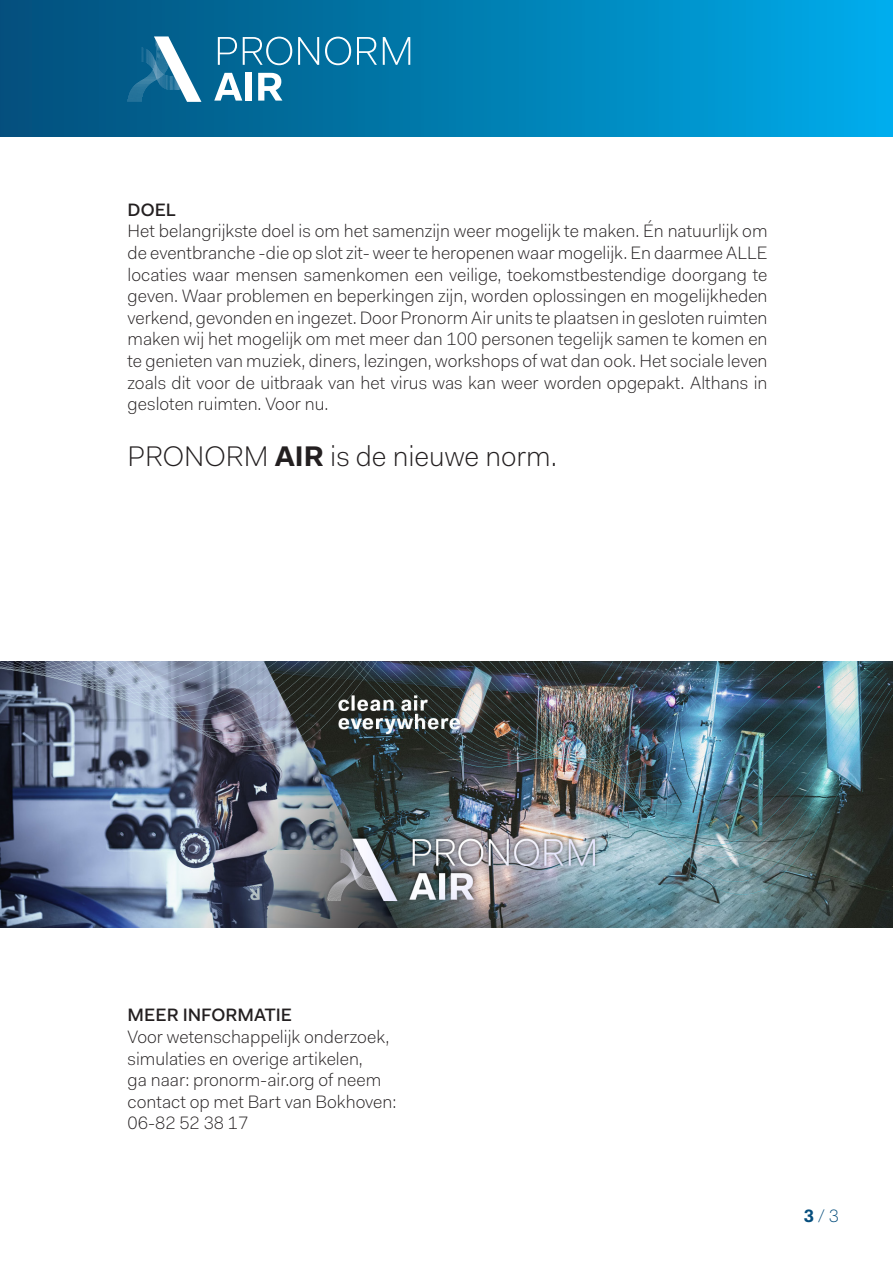
<style>
.page{position:relative;width:893px;height:1263px;background:#fff}
.page>*{position:absolute;margin:0;border:0;box-sizing:border-box;transform-origin:0 0}
.t1{font:300 28.5px "Fakt";color:#231f20}
.t2{font:300 18px/21.6px "Fakt";color:#231f20}
.t3{font:500 18px "Fakt";color:#231f20}
.t4{font:300 18px "Fakt";color:#064e7d}
.s1{font-weight:700}
</style>
<div class="page">
<div style="left:0;top:0;width:893px;height:136px;background:linear-gradient(to right,#034e78,#00abe8)"></div>
<svg style="left:218px;top:37px;width:19px;height:28px"></svg>
<svg style="left:243px;top:37px;width:49px;height:28px"></svg>
<svg style="left:298px;top:37px;width:21px;height:28px"></svg>
<svg style="left:325px;top:37px;width:26px;height:28px"></svg>
<svg style="left:357px;top:37px;width:20px;height:28px"></svg>
<svg style="left:383px;top:37px;width:27px;height:28px"></svg>
<svg style="left:214px;top:73px;width:28px;height:28px"></svg>
<div style="left:246px;top:73px;width:6px;height:28px;background:#fff"></div>
<svg style="left:258px;top:73px;width:24px;height:28px"></svg>
<svg style="left:128px;top:36px;width:73px;height:66px"></svg>
<img style="left:0;top:781px;width:893px;height:146px">
<img style="left:140px;top:661px;width:753px;height:235px">
<img style="left:133px;top:661px;width:759px;height:222px">
<img style="left:125px;top:661px;width:765px;height:209px">
<img style="left:111px;top:661px;width:775px;height:194px">
<img style="left:104px;top:661px;width:780px;height:182px">
<img style="left:96px;top:661px;width:787px;height:172px">
<img style="left:89px;top:661px;width:787px;height:163px">
<img style="left:82px;top:661px;width:783px;height:153px">
<img style="left:74px;top:661px;width:777px;height:144px">
<img style="left:67px;top:661px;width:768px;height:137px">
<img style="left:60px;top:661px;width:756px;height:126px">
<img style="left:613px;top:661px;width:183px;height:118px">
<img style="left:622px;top:661px;width:153px;height:113px">
<img style="left:676px;top:661px;width:79px;height:108px">
<svg style="left:720px;top:661px;width:17px;height:107px;background:#447396"></svg>
<svg style="left:704px;top:661px;width:16px;height:107px;background:#71a4be"></svg>
<svg style="left:689px;top:661px;width:15px;height:107px;background:#6899b4"></svg>
<img style="left:0;top:661px;width:613px;height:120px">
<p class="t3" style="left:128px;top:199px;width:50px">DOEL</p>
<p class="t2" style="left:128px;top:220px;width:641px;text-align:justify">Het belangrijkste doel is om het samenzijn weer mogelijk te maken. Én natuurlijk om de eventbranche -die op slot zit- weer te heropenen waar mogelijk. En daarmee ALLE locaties waar mensen samenkomen een veilige, toekomstbestendige doorgang te geven. Waar problemen en beperkingen zijn, worden oplossingen en mogelijkheden verkend, gevonden en ingezet. Door Pronorm Air units te plaatsen in gesloten ruimten maken wij het mogelijk om met meer dan 100 personen tegelijk samen te komen en te genieten van muziek, diners, lezingen, workshops of wat dan ook. Het sociale leven zoals dit voor de uitbraak van het virus was kan weer worden opgepakt. Althans in gesloten ruimten. Voor nu.</p>
<p class="t1" style="left:128px;top:439px;width:431px">PRONORM <span class="s1">AIR</span> is de nieuwe norm.</p>
<p class="t3" style="left:128px;top:1004px;width:166px">MEER INFORMATIE</p>
<p class="t2" style="left:128px;top:1026px;width:263px">Voor wetenschappelijk onderzoek, simulaties en overige artikelen,</p>
<p class="t2" style="left:128px;top:1069px;width:255px">ga naar: pronorm-air.org of neem</p>
<p class="t2" style="left:128px;top:1090px;width:270px">contact op met Bart van Bokhoven:<br>06-82 52 38 17</p>
<p class="t4" style="left:804px;top:1205px;width:37px"><span class="s1">3</span> / 3</p>
</div>
